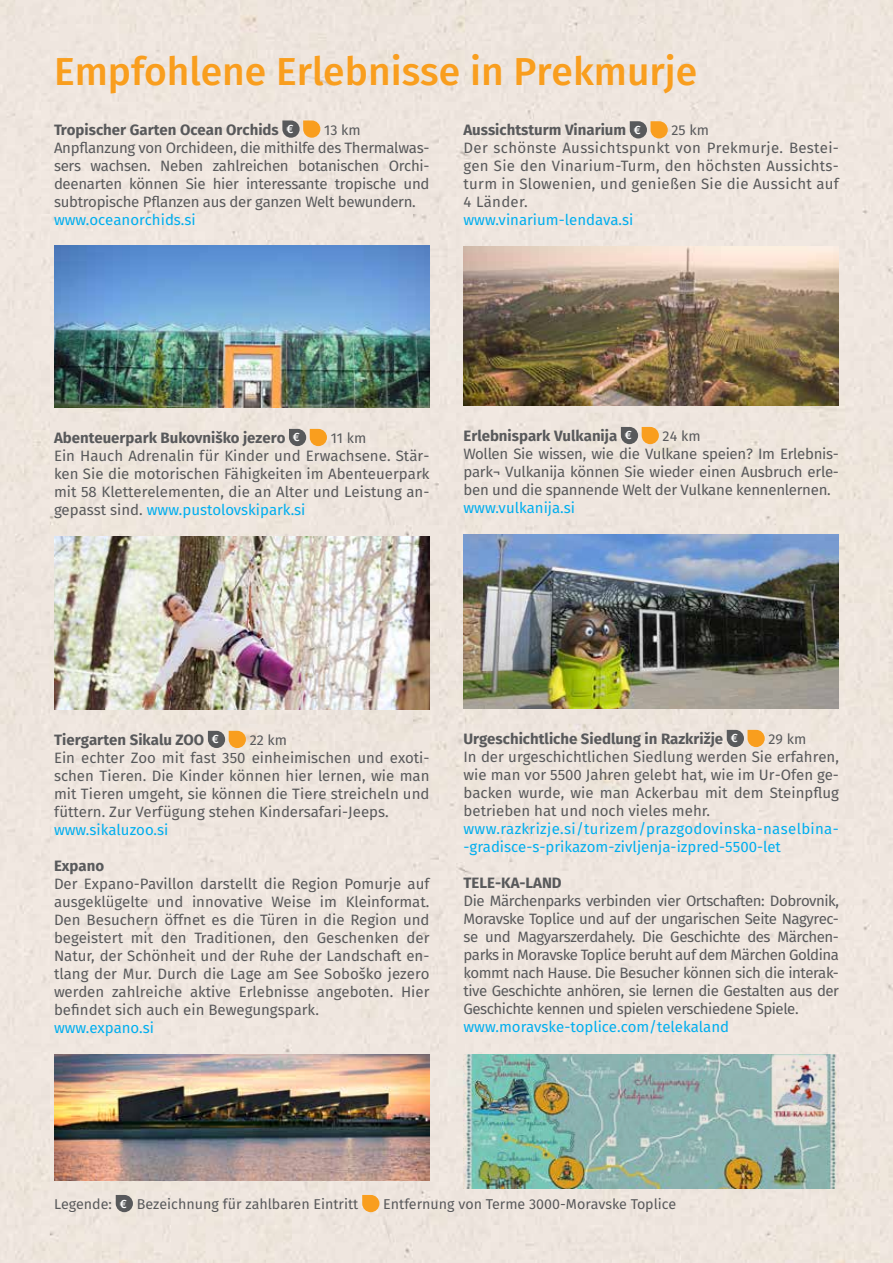
<style>
.page{position:relative;width:893px;height:1263px;background:#efe6df}
.page>*{position:absolute;margin:0;border:0;box-sizing:border-box;transform-origin:0 0}
.t1{font:500 39px "Fira Sans";color:#f99e1e}
.t2{font:15px/18px "Fira Sans";color:#58595b;text-align:justify}
.t3{font:15px/18px "Fira Sans";color:#00aeef}
.t4{font:700 15px "Fira Sans";color:#58595b}
.t5{font:14.25px "Fira Sans";color:#58595b}
.s1{font-weight:500;font-size:12px;color:#fff}
.s2{color:#00aeef}
</style>
<div class="page">
<svg style="left:116px;top:1195px;width:17px;height:17px"></svg>
<svg style="left:362px;top:1195px;width:17px;height:17px"></svg>
<svg style="left:282px;top:120px;width:38px;height:18px"></svg>
<img style="left:54px;top:246px;width:375px;height:161px">
<svg style="left:289px;top:429px;width:38px;height:17px"></svg>
<img style="left:54px;top:536px;width:375px;height:173px">
<svg style="left:208px;top:731px;width:38px;height:17px"></svg>
<img style="left:54px;top:1054px;width:375px;height:126px">
<svg style="left:630px;top:121px;width:38px;height:17px"></svg>
<img style="left:463px;top:246px;width:376px;height:159px">
<svg style="left:621px;top:427px;width:38px;height:17px"></svg>
<img style="left:463px;top:534px;width:376px;height:174px">
<svg style="left:727px;top:730px;width:38px;height:17px"></svg>
<img style="left:463px;top:1054px;width:376px;height:134px">
<h1 class="t1" style="left:54px;top:44px;width:645px">Empfohlene Erlebnisse in Prekmurje</h1>
<p class="t4" style="left:54px;top:119px;width:241px">Tropischer Garten Ocean Orchids <span class="s1">€</span></p>
<p class="t5" style="left:324px;top:120px;width:38px">13 km</p>
<p class="t2" style="left:54px;top:140px;width:377px">Anpflanzung von Orchideen, die mithilfe des Thermalwas&shy;sers wachsen. Neben zahlreichen botanischen Orchi&shy;deenarten können Sie hier interessante tropische und subtropische Pflanzen aus der ganzen Welt bewundern.</p>
<p class="t3" style="left:54px;top:212px;width:143px">www.oceanorchids.si</p>
<p class="t4" style="left:463px;top:120px;width:179px">Aussichtsturm Vinarium <span class="s1">€</span></p>
<p class="t5" style="left:671px;top:120px;width:39px">25 km</p>
<p class="t2" style="left:463px;top:140px;width:377px">Der schönste Aussichtspunkt von Prekmurje. Bestei&shy;gen Sie den Vinarium-Turm, den höchsten Aussichts&shy;turm in Slowenien, und genießen Sie die Aussicht auf 4 Länder.</p>
<p class="t3" style="left:463px;top:212px;width:171px">www.vinarium-lendava.si</p>
<p class="t4" style="left:54px;top:427px;width:247px">Abenteuerpark Bukovniško jezero <span class="s1">€</span></p>
<p class="t5" style="left:331px;top:428px;width:37px">11 km</p>
<p class="t2" style="left:54px;top:448px;width:377px">Ein Hauch Adrenalin für Kinder und Erwachsene. Stär&shy;ken Sie die motorischen Fähigkeiten im Abenteuerpark mit 58 Kletterelementen, die an Alter und Leistung an&shy;gepasst sind. <span class="s2">www.pustolovskipark.si</span></p>
<p class="t4" style="left:463px;top:425px;width:170px">Erlebnispark Vulkanija <span class="s1">€</span></p>
<p class="t5" style="left:663px;top:426px;width:39px">24 km</p>
<p class="t2" style="left:463px;top:446px;width:377px">Wollen Sie wissen, wie die Vulkane speien? Im Erlebnis&shy;park¬ Vulkanija können Sie wieder einen Ausbruch erle&shy;ben und die spannende Welt der Vulkane kennenlernen.</p>
<p class="t3" style="left:463px;top:500px;width:113px">www.vulkanija.si</p>
<p class="t4" style="left:54px;top:729px;width:166px">Tiergarten Sikalu ZOO <span class="s1">€</span></p>
<p class="t5" style="left:250px;top:730px;width:39px">22 km</p>
<p class="t2" style="left:54px;top:750px;width:377px">Ein echter Zoo mit fast 350 einheimischen und exoti&shy;schen Tieren. Die Kinder können hier lernen, wie man mit Tieren umgeht, sie können die Tiere streicheln und füttern. Zur Verfügung stehen Kindersafari-Jeeps.</p>
<p class="t3" style="left:54px;top:822px;width:116px">www.sikaluzoo.si</p>
<p class="t4" style="left:54px;top:855px;width:52px">Expano</p>
<p class="t2" style="left:54px;top:876px;width:377px">Der Expano-Pavillon darstellt die Region Pomurje auf ausgeklügelte und innovative Weise im Kleinformat.<br>Den Besuchern öffnet es die Türen in die Region und begeistert mit den Traditionen, den Geschenken der Natur, der Schönheit und der Ruhe der Landschaft en&shy;tlang der Mur. Durch die Lage am See Soboško jezero werden zahlreiche aktive Erlebnisse angeboten. Hier befindet sich auch ein Bewegungspark.</p>
<p class="t3" style="left:54px;top:1020px;width:102px">www.expano.si</p>
<p class="t4" style="left:463px;top:728px;width:276px">Urgeschichtliche Siedlung in Razkrižje <span class="s1">€</span></p>
<p class="t5" style="left:768px;top:729px;width:39px">29 km</p>
<p class="t2" style="left:463px;top:749px;width:377px">In der urgeschichtlichen Siedlung werden Sie erfahren, wie man vor 5500 Jahren gelebt hat, wie im Ur-Ofen ge&shy;backen wurde, wie man Ackerbau mit dem Steinpflug betrieben hat und noch vieles mehr.</p>
<p class="t3" style="left:463px;top:821px;width:377px">www.razkrizje.si/turizem/prazgodovinska-naselbina--gradisce-s-prikazom-zivljenja-izpred-5500-let</p>
<p class="t4" style="left:463px;top:872px;width:100px">TELE-KA-LAND</p>
<p class="t2" style="left:463px;top:893px;width:377px">Die Märchenparks verbinden vier Ortschaften: Dobrovnik, Moravske Toplice und auf der ungarischen Seite Nagyrec&shy;se und Magyarszerdahely. Die Geschichte des Märchen&shy;parks in Moravske Toplice beruht auf dem Märchen Goldina kommt nach Hause. Die Besucher können sich die interak&shy;tive Geschichte anhören, sie lernen die Gestalten aus der Geschichte kennen und spielen verschiedene Spiele.</p>
<p class="t3" style="left:463px;top:1019px;width:267px">www.moravske-toplice.com/telekaland</p>
<p class="t5" style="left:54px;top:1194px;width:306px">Legende: <span class="s1">€</span> Bezeichnung für zahlbaren Eintritt</p>
<p class="t5" style="left:383px;top:1194px;width:295px">Entfernung von Terme 3000-Moravske Toplice</p>
</div>
